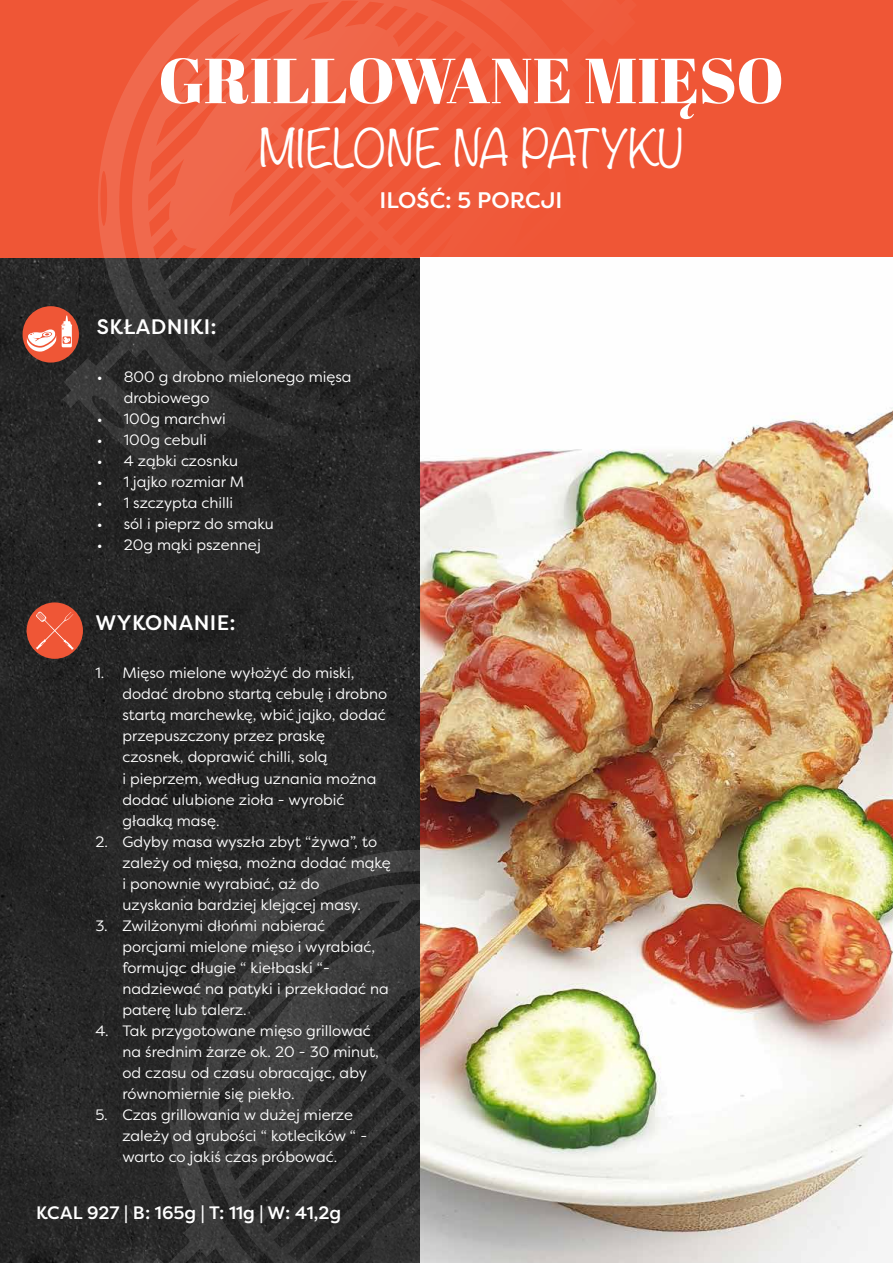
<style>
.page{position:relative;width:893px;height:1263px;background:#fff}
.page>*{position:absolute;margin:0;border:0;box-sizing:border-box;transform-origin:0 0}
.t1{font:63.45px "Abril Fatface";color:#fff}
.t2{font:300 46.2px "Noteworthy";color:#fff}
.t3{font:500 22.5px "Filson Pro";color:#fff}
.t4{font:500 21px "Filson Pro";letter-spacing:.02em;color:#fff}
.t5{font:500 18px "Filson Pro";color:#fff}
.t6{font:15px/21px "Filson Pro";color:#fff}
</style>
<div class="page">
<img style="left:0;top:0;width:420px;height:1263px">
<svg style="left:133px;top:814px;width:287px;height:449px;background:#313131"></svg>
<div style="left:1px;top:0;width:892px;height:257px;background:#ef5636"></div>
<img style="left:420px;top:407px;width:473px;height:856px">
<svg style="left:62px;top:0;width:575px;height:489px"></svg>
<div style="left:23px;top:306px;width:56px;height:57px;background:#ef5636;border-radius:50%"></div>
<svg style="left:27px;top:316px;width:45px;height:37px"></svg>
<div style="left:27px;top:602px;width:56px;height:57px;background:#ef5636;border-radius:50%"></div>
<svg style="left:36px;top:611px;width:38px;height:39px"></svg>
<h1 class="t1" style="left:158px;top:36px;width:627px">GRILLOWANE MIĘSO</h1>
<h2 class="t2" style="left:259px;top:109px;width:426px">MIELONE NA PATYKU</h2>
<h3 class="t3" style="left:380px;top:184px;width:184px">ILOŚĆ: 5 PORCJI</h3>
<h3 class="t4" style="left:97px;top:312px;width:121px">SKŁADNIKI:</h3>
<p class="t6" style="left:124px;top:366px;width:229px;text-indent:-27px">• 800 g drobno mielonego mięsa drobiowego</p>
<p class="t6" style="left:97px;top:408px;width:131px">• 100g marchwi</p>
<p class="t6" style="left:97px;top:429px;width:112px">• 100g cebuli</p>
<p class="t6" style="left:97px;top:450px;width:143px">• 4 ząbki czosnku</p>
<p class="t6" style="left:97px;top:471px;width:149px">• 1 jajko rozmiar M</p>
<p class="t6" style="left:97px;top:492px;width:138px">• 1 szczypta chilli</p>
<p class="t6" style="left:97px;top:513px;width:179px">• sól i pieprz do smaku</p>
<p class="t6" style="left:97px;top:534px;width:166px">• 20g mąki pszennej</p>
<h3 class="t4" style="left:96px;top:608px;width:142px">WYKONANIE:</h3>
<p class="t6" style="left:122px;top:662px;width:266px;text-indent:-27px">1. Mięso mielone wyłożyć do miski, dodać drobno startą cebulę i drobno startą marchewkę, wbić jajko, dodać przepuszczony przez praskę czosnek, doprawić chilli, solą<br>i pieprzem, według uznania można dodać ulubione zioła - wyrobić gładką masę.</p>
<p class="t6" style="left:122px;top:830px;width:270px;text-indent:-27px">2. Gdyby masa wyszła zbyt “żywa”, to zależy od mięsa, można dodać mąkę i ponownie wyrabiać, aż do uzyskania bardziej klejącej masy.</p>
<p class="t6" style="left:122px;top:914px;width:268px;text-indent:-27px">3. Zwilżonymi dłońmi nabierać porcjami mielone mięso i wyrabiać, formując długie “ kiełbaski “- nadziewać na patyki i przekładać na paterę lub talerz.</p>
<p class="t6" style="left:122px;top:1019px;width:258px;text-indent:-27px">4. Tak przygotowane mięso grillować na średnim żarze ok. 20 - 30 minut, od czasu od czasu obracając, aby równomiernie się piekło.</p>
<p class="t6" style="left:122px;top:1103px;width:246px;text-indent:-27px">5. Czas grillowania w dużej mierze zależy od grubości “ kotlecików “ - warto co jakiś czas próbować.</p>
<p class="t5" style="left:36px;top:1200px;width:306px">KCAL 927 | B: 165g | T: 11g | W: 41,2g</p>
</div>
